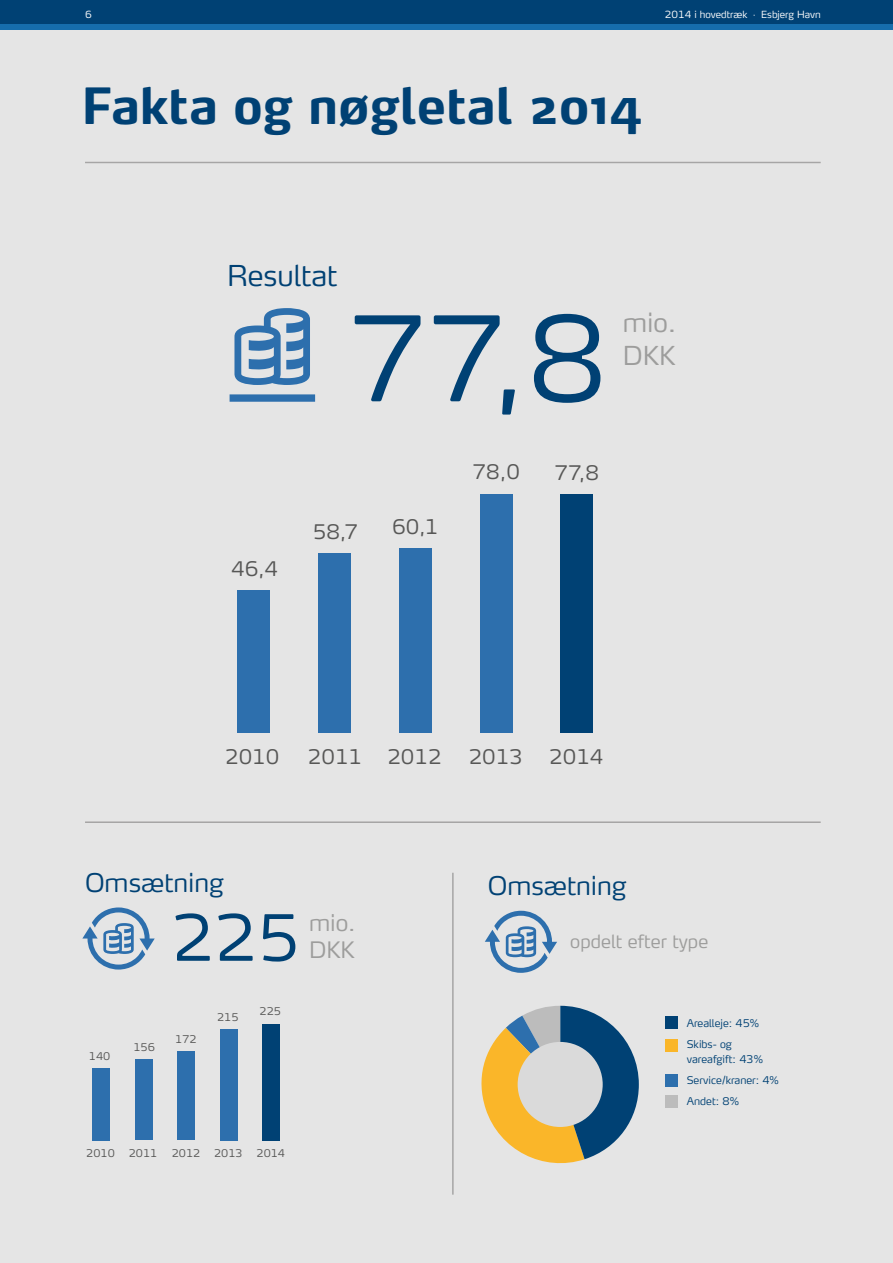
<style>
.page{position:relative;width:893px;height:1263px;background:#e5e5e5}
.page>*{position:absolute;margin:0;border:0;box-sizing:border-box;transform-origin:0 0}
.t1{font:300 116.25px "Max TF";color:#004174}
.t2{font:300 63px "Max TF";color:#004174}
.t3{font:700 49.5px "Max";color:#004174}
.t4{font:300 28.5px "Max";color:#004174}
.t5{font:300 25.95px/32.7px "Max TF";color:#9d9d9c}
.t6{font:300 25.5px "Max";color:#004174}
.t7{font:300 22.5px/27px "Max TF";color:#9d9d9c}
.t8{font:300 19.95px "Max TF";color:#575756}
.t9{font:300 18px "Max";color:#9d9d9c}
.t10{font:300 10.5px/21px "Max TF";color:#004174}
.t11{font:300 10.5px "Max TF";color:#575756}
.t12{font:300 9.75px "Max TF";color:#fff}
</style>
<div class="page">
<svg style="left:485px;top:911px;width:72px;height:62px"></svg>
<svg style="left:82px;top:907px;width:73px;height:62px"></svg>
<hr style="left:85px;top:821px;width:736px;height:2px;background:#a6a5a5">
<hr style="left:85px;top:162px;width:736px;height:1px;background:#a6a5a5">
<hr style="left:452px;top:873px;width:2px;height:322px;background:#a6a5a5">
<div style="left:665px;top:1016px;width:13px;height:13px;background:#004174"></div>
<div style="left:665px;top:1039px;width:13px;height:13px;background:#fab629"></div>
<div style="left:665px;top:1074px;width:13px;height:13px;background:#2d6fad"></div>
<div style="left:665px;top:1095px;width:13px;height:13px;background:#bcbcbc"></div>
<div style="left:92px;top:1068px;width:17px;height:72px;background:#2d6fad"></div>
<div style="left:135px;top:1059px;width:17px;height:81px;background:#2d6fad"></div>
<div style="left:178px;top:1051px;width:17px;height:89px;background:#2d6fad"></div>
<div style="left:220px;top:1029px;width:17px;height:111px;background:#2d6fad"></div>
<div style="left:263px;top:1024px;width:17px;height:116px;background:#004174"></div>
<svg style="left:234px;top:308px;width:76px;height:77px"></svg>
<div style="left:230px;top:394px;width:85px;height:8px;background:#2d6fad"></div>
<div style="left:561px;top:494px;width:32px;height:238px;background:#004174"></div>
<div style="left:480px;top:494px;width:32px;height:238px;background:#2d6fad"></div>
<div style="left:399px;top:548px;width:32px;height:184px;background:#2d6fad"></div>
<div style="left:318px;top:553px;width:33px;height:179px;background:#2d6fad"></div>
<div style="left:238px;top:590px;width:32px;height:142px;background:#2d6fad"></div>
<svg style="left:481px;top:1006px;width:158px;height:158px"></svg>
<div style="left:518px;top:1042px;width:85px;height:85px;background:#dadada;border-radius:50%"></div>
<div style="left:0;top:0;width:893px;height:30px;background:#004174"></div>
<div style="left:0;top:25px;width:893px;height:5px;background:#166dac"></div>
<p class="t12" style="left:85px;top:8px;width:8px">6</p>
<p class="t12" style="left:665px;top:8px;width:157px">2014 i hovedtræk · Esbjerg Havn</p>
<h3 class="t3" style="left:81px;top:74px;width:564px">Fakta og nøgletal 2014</h3>
<h3 class="t4" style="left:227px;top:257px;width:112px">Resultat</h3>
<h1 class="t1" style="left:350px;top:285px;width:258px">77,8</h1>
<h3 class="t5" style="left:623px;top:306px;width:55px">mio.<br>DKK</h3>
<h3 class="t8" style="left:473px;top:459px;width:49px">78,0</h3>
<h3 class="t8" style="left:555px;top:460px;width:46px">77,8</h3>
<h3 class="t8" style="left:231px;top:556px;width:48px">46,4</h3>
<h3 class="t8" style="left:313px;top:520px;width:47px">58,7</h3>
<h3 class="t8" style="left:392px;top:514px;width:48px">60,1</h3>
<h3 class="t8" style="left:225px;top:744px;width:56px">2010</h3>
<h3 class="t8" style="left:308px;top:744px;width:56px">2011</h3>
<h3 class="t8" style="left:387px;top:744px;width:56px">2012</h3>
<h3 class="t8" style="left:469px;top:744px;width:56px">2013</h3>
<h3 class="t8" style="left:549px;top:744px;width:56px">2014</h3>
<h3 class="t6" style="left:85px;top:866px;width:140px">Omsætning</h3>
<h2 class="t2" style="left:171px;top:898px;width:130px">225</h2>
<h3 class="t7" style="left:309px;top:908px;width:48px">mio.<br>DKK</h3>
<p class="t11" style="left:89px;top:1050px;width:23px">140</p>
<p class="t11" style="left:134px;top:1041px;width:23px">156</p>
<p class="t11" style="left:175px;top:1033px;width:23px">172</p>
<p class="t11" style="left:217px;top:1010px;width:23px">215</p>
<p class="t11" style="left:260px;top:1005px;width:23px">225</p>
<p class="t11" style="left:86px;top:1146px;width:30px">2010</p>
<p class="t11" style="left:129px;top:1146px;width:30px">2011</p>
<p class="t11" style="left:172px;top:1146px;width:30px">2012</p>
<p class="t11" style="left:214px;top:1146px;width:30px">2013</p>
<p class="t11" style="left:257px;top:1146px;width:30px">2014</p>
<h3 class="t6" style="left:488px;top:870px;width:140px">Omsætning</h3>
<h3 class="t9" style="left:570px;top:930px;width:140px">opdelt efter type</h3>
<p class="t10" style="left:687px;top:1013px;width:74px">Arealleje: 45%<br>Skibs- og</p>
<p class="t10" style="left:687px;top:1049px;width:93px">vareafgift: 43%<br>Service/kraner: 4%<br>Andet: 8%</p>
</div>
